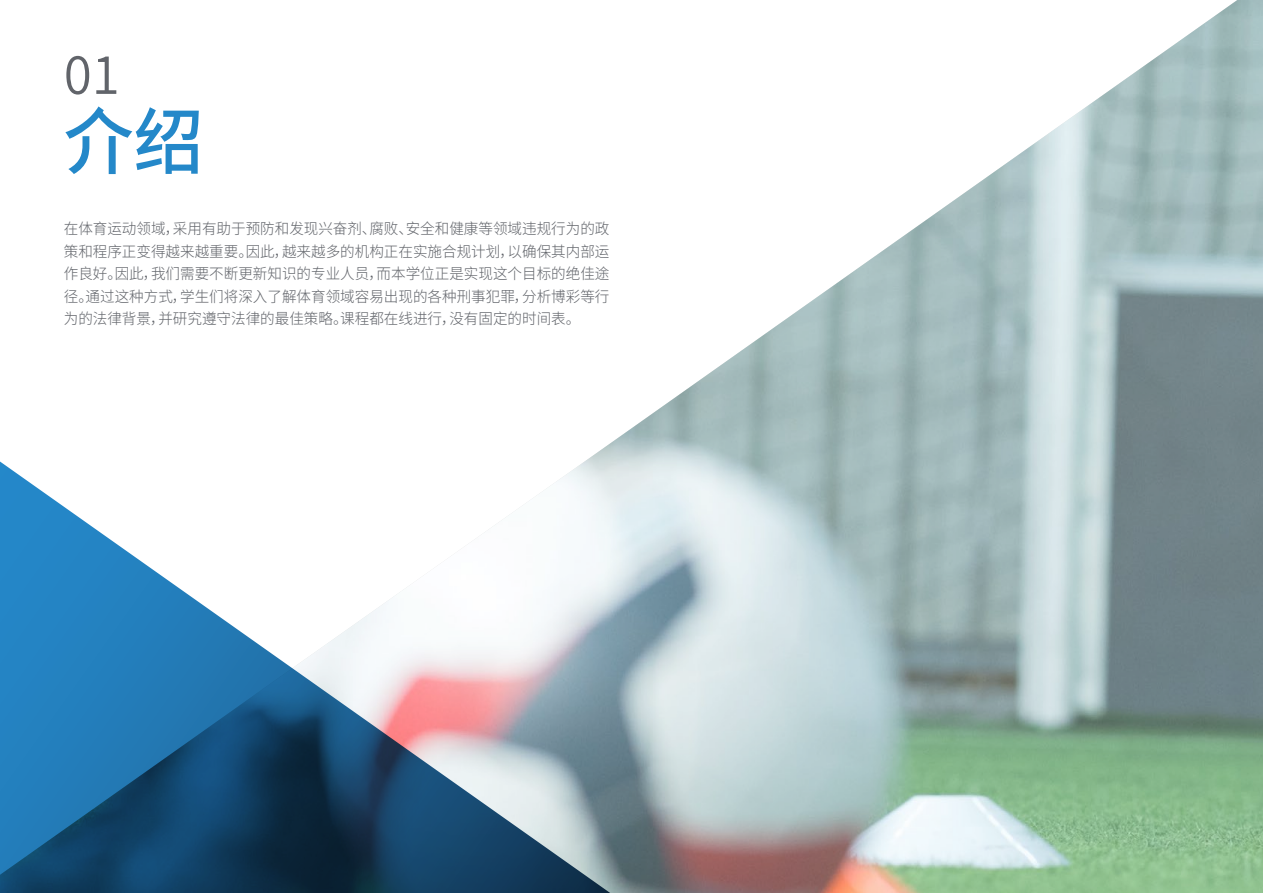
<style>
.page{position:relative;width:1263px;height:893px;background:#fff}
.page>*{position:absolute;margin:0;border:0;box-sizing:border-box;transform-origin:0 0}
.t1{font:500 72px "Source Han Sans CN";color:#2488c9}
.t2{font:52.5px "Source Han Sans CN";color:#61646a}
.t3{font:300 15px/22.5px "Source Han Sans CN";color:#61646a;text-align:justify}
</style>
<div class="page">
<img style="left:607px;top:0;width:656px;height:893px">
<svg style="left:0;top:446px;width:640px;height:447px"></svg>
<h2 class="t2" style="left:64px;top:45px;width:57px">01</h2>
<h1 class="t1" style="left:64px;top:101px;width:141px">介绍</h1>
<p class="t3" style="left:64px;top:218px;width:547px">在体育运动领域，采用有助于预防和发现兴奋剂、腐败、安全和健康等领域违规行为的政策和程序正变得越来越重要。因此，越来越多的机构正在实施合规计划，以确保其内部运作良好。因此，我们需要不断更新知识的专业人员，而本学位正是实现这个目标的绝佳途径。通过这种方式，学生们将深入了解体育领域容易出现的各种刑事犯罪，分析博彩等行为的法律背景，并研究遵守法律的最佳策略。课程都在线进行，没有固定的时间表。</p>
</div>
